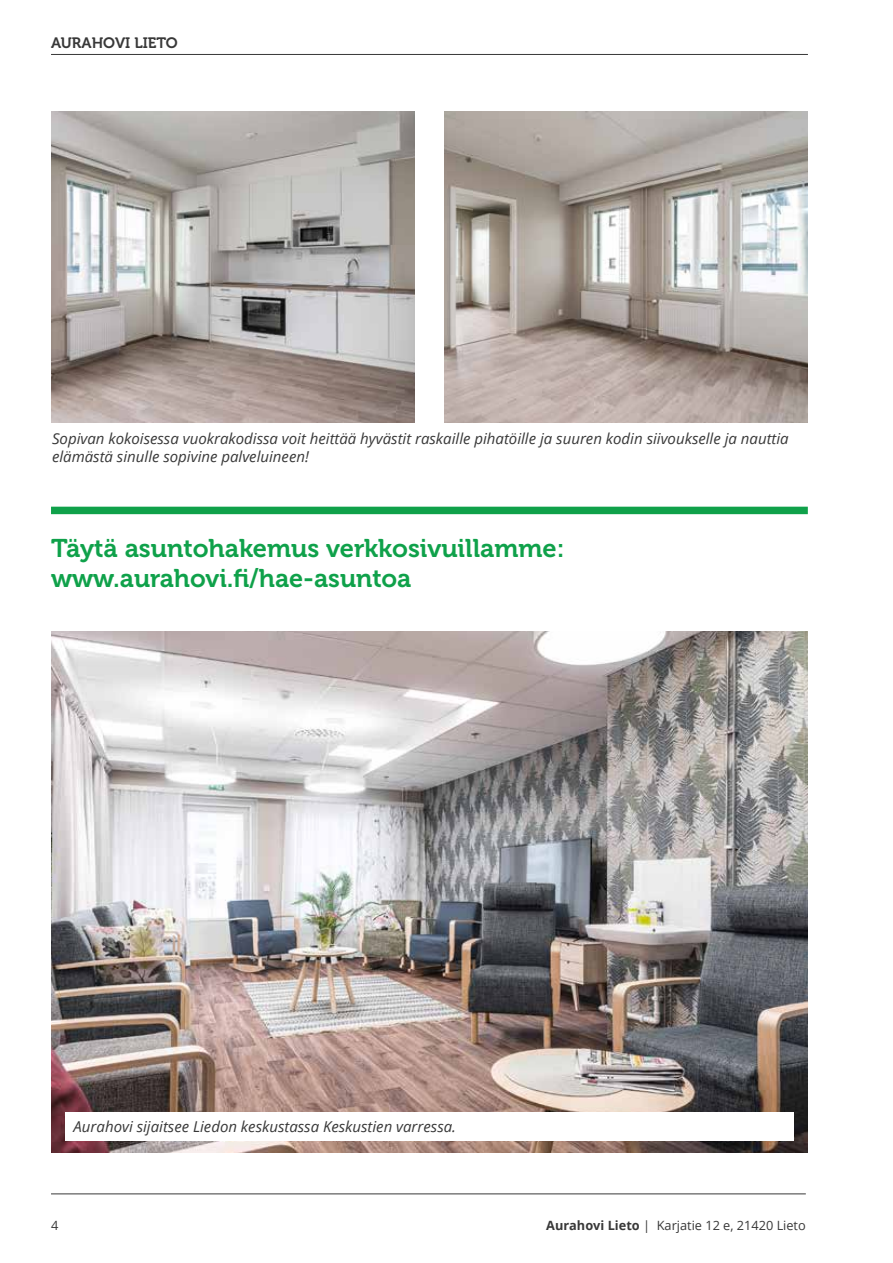
<style>
.page{position:relative;width:893px;height:1263px;background:#fff}
.page>*{position:absolute;margin:0;border:0;box-sizing:border-box;transform-origin:0 0}
.t1{font:25.5px/30.6px "Museo 700";color:#0fa14a}
.t2{font:italic 15px/18px "Open Sans";color:#383838}
.t3{font:15px "Museo 700";color:#383838}
.t4{font:12.75px "Open Sans";color:#383838}
.s1{font-weight:700}
</style>
<div class="page">
<hr style="left:51px;top:1193px;width:755px;height:1px;background:#383838">
<img style="left:51px;top:631px;width:757px;height:521px">
<div style="left:51px;top:507px;width:757px;height:7px;background:#0fa14a"></div>
<div style="left:65px;top:1112px;width:729px;height:29px;background:#fff"></div>
<img style="left:51px;top:112px;width:364px;height:310px">
<img style="left:444px;top:112px;width:364px;height:310px">
<hr style="left:51px;top:54px;width:757px;height:1px;background:#383838">
<p class="t3" style="left:51px;top:35px;width:128px">AURAHOVI LIETO</p>
<p class="t2" style="left:52px;top:429px;width:738px">Sopivan kokoisessa vuokrakodissa voit heittää hyvästit raskaille pihatöille ja suuren kodin siivoukselle ja nauttia elämästä sinulle sopivine palveluineen!</p>
<h1 class="t1" style="left:51px;top:533px;width:515px">Täytä asuntohakemus verkkosivuillamme: www.aurahovi.fi/hae-asuntoa</h1>
<p class="t2" style="left:74px;top:1117px;width:384px">Aurahovi sijaitsee Liedon keskustassa Keskustien varressa.</p>
<p class="t4" style="left:51px;top:1217px;width:9px">4</p>
<p class="t4" style="left:546px;top:1217px;width:261px"><span class="s1">Aurahovi Lieto</span> | Karjatie 12 e, 21420 Lieto</p>
</div>
